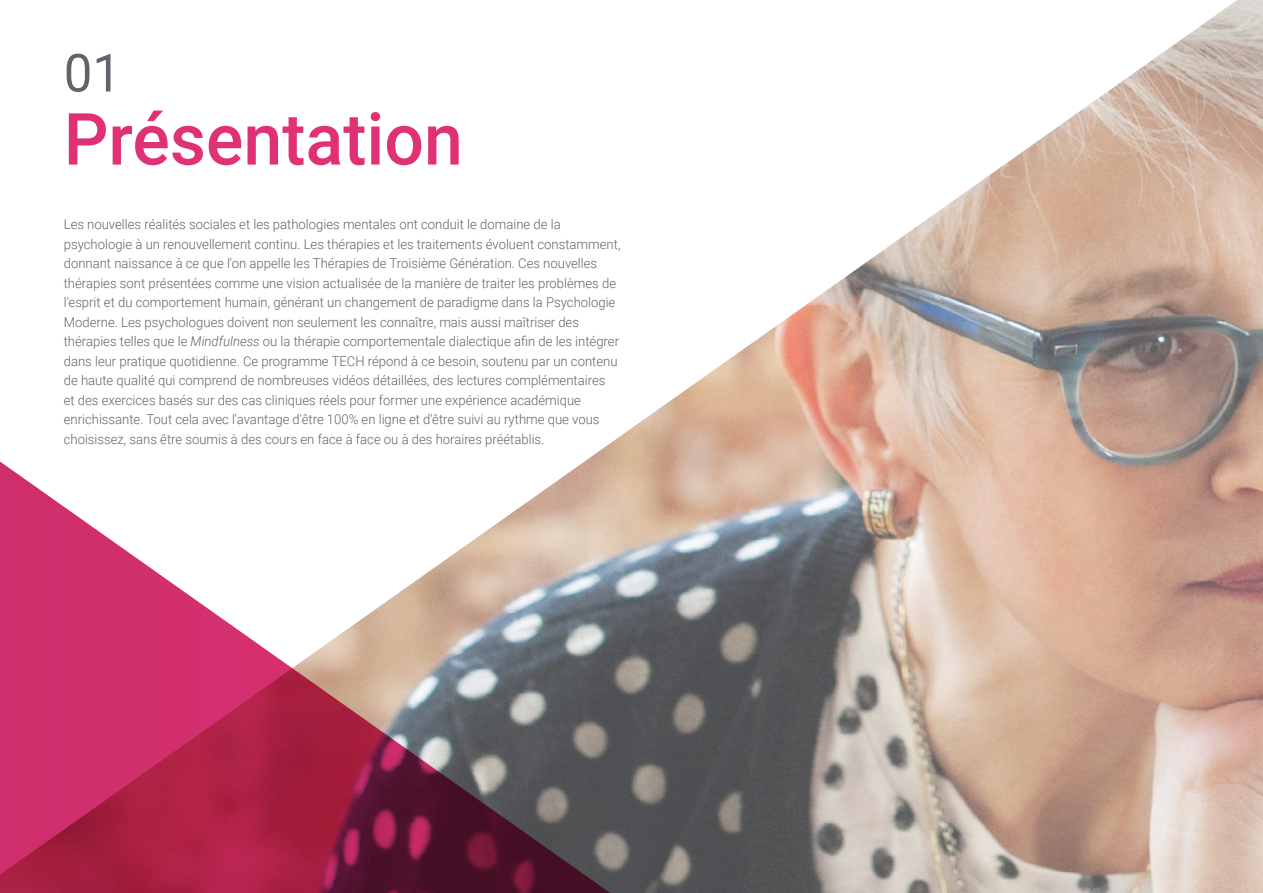
<style>
.page{position:relative;width:1263px;height:893px;background:#fff}
.page>*{position:absolute;margin:0;border:0;box-sizing:border-box;transform-origin:0 0}
.t1{font:500 72px "Roboto";color:#df3174}
.t2{font:52.5px "Roboto";color:#61646a}
.t3{font:300 13.5px/19.5px "Roboto";color:#61646a}
.s1{font-style:italic}
</style>
<div class="page">
<img style="left:607px;top:0;width:656px;height:893px">
<svg style="left:0;top:446px;width:640px;height:447px"></svg>
<h2 class="t2" style="left:64px;top:36px;width:59px">01</h2>
<h1 class="t1" style="left:64px;top:89px;width:401px">Présentation</h1>
<p class="t3" style="left:64px;top:214px;width:558px">Les nouvelles réalités sociales et les pathologies mentales ont conduit le domaine de la psychologie à un renouvellement continu. Les thérapies et les traitements évoluent constamment, donnant naissance à ce que l'on appelle les Thérapies de Troisième Génération. Ces nouvelles thérapies sont présentées comme une vision actualisée de la manière de traiter les problèmes de l'esprit et du comportement humain, générant un changement de paradigme dans la Psychologie Moderne. Les psychologues doivent non seulement les connaître, mais aussi maîtriser des thérapies telles que le <span class="s1">Mindfulness</span> ou la thérapie comportementale dialectique afin de les intégrer dans leur pratique quotidienne. Ce programme TECH répond à ce besoin, soutenu par un contenu de haute qualité qui comprend de nombreuses vidéos détaillées, des lectures complémentaires<br>et des exercices basés sur des cas cliniques réels pour former une expérience académique enrichissante. Tout cela avec l'avantage d'être 100% en ligne et d'être suivi au rythme que vous choisissez, sans être soumis à des cours en face à face ou à des horaires préétablis.</p>
</div>
